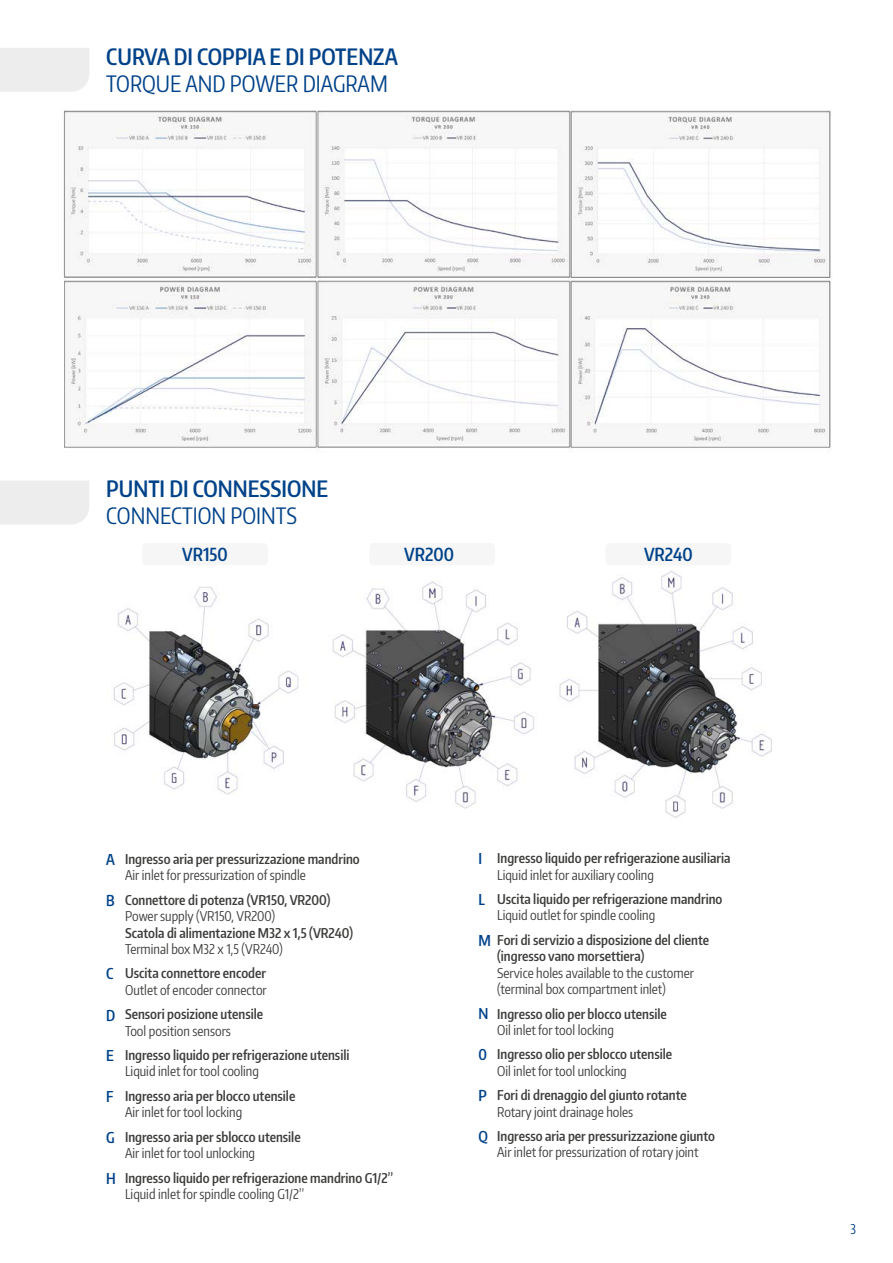
<style>
.page{position:relative;width:893px;height:1263px;background:#fff}
.page>*{position:absolute;margin:0;border:0;box-sizing:border-box;transform-origin:0 0}
.t1{font:600 22.5px "Encode Sans Compressed";color:#004289}
.t2{font:22.5px "Encode Sans Compressed";color:#004289}
.t3{font:600 18px "Encode Sans Compressed";color:#004289}
.t4{font:600 15px "Encode Sans Compressed";color:#004289}
.t5{font:600 13.5px/16.2px "Encode Sans Compressed";color:#3c3c3b}
.t6{font:13.5px/16.2px "Encode Sans Compressed";color:#3c3c3b}
.t7{font:13.5px "Encode Sans Compressed";color:#004289}
</style>
<div class="page">
<img style="left:113px;top:571px;width:659px;height:247px">
<div style="left:47px;top:795px;width:287px;height:46px;background:#fff"></div>
<div style="left:0;top:48px;width:89px;height:44px;background:#ededed"></div>
<div style="left:0;top:481px;width:89px;height:44px;background:#ededed"></div>
<img style="left:63px;top:110px;width:769px;height:339px">
<div style="left:142px;top:543px;width:126px;height:22px;background:#f6f6f6;border-radius:4px"></div>
<div style="left:369px;top:543px;width:126px;height:22px;background:#f6f6f6;border-radius:4px"></div>
<div style="left:605px;top:543px;width:126px;height:22px;background:#f6f6f6;border-radius:4px"></div>
<h1 class="t1" style="left:106px;top:41px;width:293px">CURVA DI COPPIA E DI POTENZA</h1>
<h1 class="t2" style="left:106px;top:68px;width:283px">TORQUE AND POWER DIAGRAM</h1>
<h1 class="t1" style="left:106px;top:474px;width:223px">PUNTI DI CONNESSIONE</h1>
<h1 class="t2" style="left:106px;top:501px;width:192px">CONNECTION POINTS</h1>
<h2 class="t3" style="left:182px;top:542px;width:47px">VR150</h2>
<h2 class="t3" style="left:404px;top:542px;width:51px">VR200</h2>
<h2 class="t3" style="left:644px;top:542px;width:50px">VR240</h2>
<p class="t4" style="left:106px;top:849px;width:10px">A</p>
<p class="t4" style="left:106px;top:890px;width:10px">B</p>
<p class="t4" style="left:106px;top:964px;width:9px">C</p>
<p class="t4" style="left:106px;top:1005px;width:11px">D</p>
<p class="t4" style="left:106px;top:1046px;width:9px">E</p>
<p class="t4" style="left:106px;top:1087px;width:9px">F</p>
<p class="t4" style="left:106px;top:1127px;width:10px">G</p>
<p class="t4" style="left:106px;top:1168px;width:11px">H</p>
<p class="t5" style="left:125px;top:851px;width:236px">Ingresso aria per pressurizzazione mandrino</p>
<p class="t6" style="left:125px;top:867px;width:182px">Air inlet for pressurization of spindle</p>
<p class="t5" style="left:125px;top:891px;width:207px">Connettore di potenza (VR150, VR200)</p>
<p class="t6" style="left:125px;top:908px;width:151px">Power supply (VR150, VR200)</p>
<p class="t5" style="left:125px;top:924px;width:229px">Scatola di alimentazione M32 x 1,5 (VR240)</p>
<p class="t6" style="left:125px;top:940px;width:159px">Terminal box M32 x 1,5 (VR240)</p>
<p class="t5" style="left:125px;top:965px;width:142px">Uscita connettore encoder</p>
<p class="t6" style="left:125px;top:981px;width:143px">Outlet of encoder connector</p>
<p class="t5" style="left:125px;top:1006px;width:140px">Sensori posizione utensile</p>
<p class="t6" style="left:125px;top:1022px;width:107px">Tool position sensors</p>
<p class="t5" style="left:125px;top:1047px;width:226px">Ingresso liquido per refrigerazione utensili</p>
<p class="t6" style="left:125px;top:1063px;width:135px">Liquid inlet for tool cooling</p>
<p class="t5" style="left:125px;top:1087px;width:172px">Ingresso aria per blocco utensile</p>
<p class="t6" style="left:125px;top:1104px;width:119px">Air inlet for tool locking</p>
<p class="t5" style="left:125px;top:1128px;width:177px">Ingresso aria per sblocco utensile</p>
<p class="t6" style="left:125px;top:1145px;width:132px">Air inlet for tool unlocking</p>
<p class="t5" style="left:125px;top:1169px;width:269px">Ingresso liquido per refrigerazione mandrino G1/2”</p>
<p class="t6" style="left:125px;top:1185px;width:180px">Liquid inlet for spindle cooling G1/2”</p>
<p class="t5" style="left:497px;top:850px;width:235px">Ingresso liquido per refrigerazione ausiliaria</p>
<p class="t6" style="left:497px;top:866px;width:158px">Liquid inlet for auxiliary cooling</p>
<p class="t5" style="left:497px;top:891px;width:227px">Uscita liquido per refrigerazione mandrino</p>
<p class="t6" style="left:497px;top:907px;width:160px">Liquid outlet for spindle cooling</p>
<p class="t5" style="left:497px;top:932px;width:213px">Fori di servizio a disposizione del cliente (ingresso vano morsettiera)</p>
<p class="t6" style="left:497px;top:964px;width:198px">Service holes available to the customer (terminal box compartment inlet)</p>
<p class="t5" style="left:497px;top:1005px;width:171px">Ingresso olio per blocco utensile</p>
<p class="t6" style="left:497px;top:1021px;width:118px">Oil inlet for tool locking</p>
<p class="t5" style="left:497px;top:1046px;width:176px">Ingresso olio per sblocco utensile</p>
<p class="t6" style="left:497px;top:1062px;width:131px">Oil inlet for tool unlocking</p>
<p class="t5" style="left:497px;top:1087px;width:191px">Fori di drenaggio del giunto rotante</p>
<p class="t6" style="left:497px;top:1103px;width:138px">Rotary joint drainage holes</p>
<p class="t5" style="left:497px;top:1128px;width:219px">Ingresso aria per pressurizzazione giunto</p>
<p class="t6" style="left:497px;top:1144px;width:203px">Air inlet for pressurization of rotary joint</p>
<p class="t4" style="left:478px;top:848px;width:5px">I</p>
<p class="t4" style="left:478px;top:890px;width:8px">L</p>
<p class="t4" style="left:478px;top:930px;width:14px">M</p>
<p class="t4" style="left:478px;top:1004px;width:11px">N</p>
<p class="t4" style="left:478px;top:1044px;width:10px">0</p>
<p class="t4" style="left:478px;top:1085px;width:10px">P</p>
<p class="t4" style="left:478px;top:1126px;width:11px">Q</p>
<p class="t7" style="left:850px;top:1220px;width:7px">3</p>
</div>
